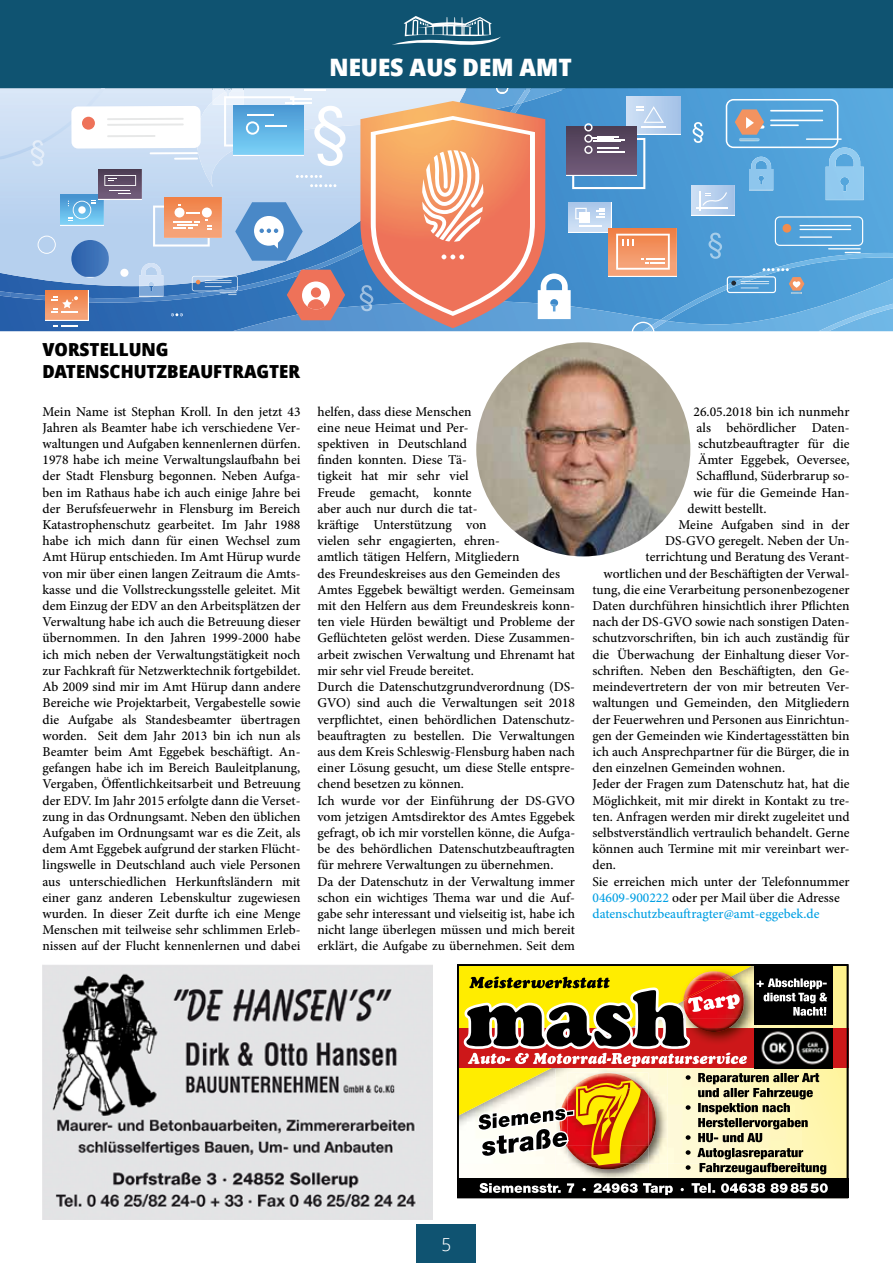
<style>
.page{position:relative;width:893px;height:1263px;background:#fff}
.page>*{position:absolute;margin:0;border:0;box-sizing:border-box;transform-origin:0 0}
.t1{font:900 24px "Avrile Sans";color:#fff}
.t2{font:900 18px/21.6px "Avrile Sans";color:#000}
.t3{font:300 18px "Avrile Sans";color:#fff}
.t4{font:500 13.5px/16.2px "Minion Pro";color:#000;text-align:justify}
.t5{font:500 13.5px "Minion Pro";color:#009fe3}
.s1{color:#009fe3}
</style>
<div class="page">
<div style="left:417px;top:1225px;width:59px;height:38px;background:#0f5371"></div>
<div style="left:0;top:0;width:893px;height:89px;background:#0f5371"></div>
<svg style="left:392px;top:16px;width:109px;height:29px"></svg>
<img style="left:476px;top:342px;width:214px;height:214px;border-radius:107px">
<img style="left:43px;top:965px;width:389px;height:254px">
<svg style="left:460px;top:967px;width:385px;height:228px"></svg>
<img style="left:555px;top:1174px;width:113px;height:7px">
<div style="left:457px;top:1028px;width:391px;height:40px;background:#cd1719"></div>
<img style="left:827px;top:1028px;width:6px;height:40px">
<div style="left:755px;top:964px;width:78px;height:61px;background:#000"></div>
<img style="left:460px;top:967px;width:367px;height:207px">
<div style="left:457px;top:964px;width:391px;height:234px;border:2px solid #000"></div>
<img style="left:0;top:88px;width:893px;height:243px">
<img style="left:0;top:160px;width:31px;height:126px">
<svg style="left:0;top:291px;width:11px;height:6px"></svg>
<img style="left:10px;top:292px;width:21px;height:11px">
<img style="left:670px;top:253px;width:223px;height:26px">
<img style="left:0;top:88px;width:31px;height:72px">
<img style="left:670px;top:279px;width:223px;height:52px">
<img style="left:864px;top:306px;width:21px;height:11px">
<svg style="left:885px;top:304px;width:8px;height:6px"></svg>
<img style="left:833px;top:312px;width:32px;height:17px">
<img style="left:819px;top:324px;width:15px;height:7px">
<img style="left:749px;top:157px;width:24px;height:33px">
<img style="left:826px;top:147px;width:38px;height:53px">
<img style="left:670px;top:96px;width:11px;height:38px">
<img style="left:670px;top:228px;width:6px;height:48px">
<img style="left:692px;top:185px;width:42px;height:30px">
<hr style="left:697px;top:208px;width:31px;height:1px;background:#fff">
<svg style="left:700px;top:191px;width:27px;height:19px"></svg>
<hr style="left:806px;top:138px;width:36px;height:2px;background:#fff">
<svg style="left:726px;top:99px;width:112px;height:49px"></svg>
<hr style="left:770px;top:110px;width:53px;height:2px;background:#fff">
<hr style="left:770px;top:120px;width:53px;height:1px;background:#fff">
<hr style="left:770px;top:124px;width:29px;height:2px;background:#fff">
<svg style="left:775px;top:216px;width:88px;height:30px"></svg>
<hr style="left:799px;top:225px;width:52px;height:1px;background:#fff">
<hr style="left:799px;top:229px;width:52px;height:1px;background:#fff">
<hr style="left:799px;top:236px;width:33px;height:2px;background:#fff">
<hr style="left:828px;top:248px;width:33px;height:1px;background:#fff">
<svg style="left:845px;top:252px;width:16px;height:1px"></svg>
<div style="left:782px;top:224px;width:9px;height:9px;background:#f18d4e;border-radius:50%"></div>
<svg style="left:727px;top:268px;width:77px;height:26px"></svg>
<svg style="left:708px;top:233px;width:14px;height:26px"></svg>
<svg style="left:31px;top:88px;width:639px;height:243px"></svg>
<svg style="left:693px;top:122px;width:10px;height:21px"></svg>
<h1 class="t1" style="left:330px;top:49px;width:244px">NEUES AUS DEM AMT</h1>
<h2 class="t2" style="left:43px;top:339px;width:259px">VORSTELLUNG<br>DATENSCHUTZBEAUFTRAGTER</h2>
<p class="t4" style="left:43px;top:403px;width:259px">Mein Name ist Stephan Kroll. In den jetzt 43<br>Jahren als Beamter habe ich verschiedene Ver&shy;waltungen und Aufgaben kennenlernen dürfen.<br>1978 habe ich meine Verwaltungslaufbahn bei der Stadt Flensburg begonnen. Neben Aufga&shy;ben im Rathaus habe ich auch einige Jahre bei der Berufsfeuerwehr in Flensburg im Bereich Katastrophenschutz gearbeitet. Im Jahr 1988 habe ich mich dann für einen Wechsel zum Amt Hürup entschieden. Im Amt Hürup wurde von mir über einen langen Zeitraum die Amts&shy;kasse und die Vollstreckungsstelle geleitet. Mit dem Einzug der EDV an den Arbeitsplätzen der Verwaltung habe ich auch die Betreuung dieser übernommen. In den Jahren 1999-2000 habe ich mich neben der Verwaltungstätigkeit noch zur Fachkraft für Netzwerktechnik fortgebildet.<br>Ab 2009 sind mir im Amt Hürup dann andere Bereiche wie Projektarbeit, Vergabestelle sowie die Aufgabe als Standesbeamter übertragen worden. Seit dem Jahr 2013 bin ich nun als Beamter beim Amt Eggebek beschäftigt. An&shy;gefangen habe ich im Bereich Bauleitplanung, Vergaben, Öffentlichkeitsarbeit und Betreuung der EDV. Im Jahr 2015 erfolgte dann die Verset&shy;zung in das Ordnungsamt. Neben den üblichen Aufgaben im Ordnungsamt war es die Zeit, als dem Amt Eggebek aufgrund der starken Flücht&shy;lingswelle in Deutschland auch viele Personen aus unterschiedlichen Herkunftsländern mit einer ganz anderen Lebenskultur zugewiesen wurden. In dieser Zeit durfte ich eine Menge Menschen mit teilweise sehr schlimmen Erleb&shy;nissen auf der Flucht kennenlernen und dabei</p>
<p class="t4" style="left:317px;top:403px;width:259px;text-align:left">helfen, dass diese Menschen<br>eine neue Heimat und Per-<br>spektiven in Deutschland<br>finden konnten. Diese Tä-<br>tigkeit hat mir sehr viel<br>Freude gemacht, konnte<br>aber auch nur durch die tat-<br>kräftige Unterstützung von<br>vielen sehr engagierten, ehren-<br>amtlich tätigen Helfern, Mitgliedern<br>des Freundeskreises aus den Gemeinden des Amtes Eggebek bewältigt werden. Gemeinsam mit den Helfern aus dem Freundeskreis konn&shy;ten viele Hürden bewältigt und Probleme der Geflüchteten gelöst werden. Diese Zusammen&shy;arbeit zwischen Verwaltung und Ehrenamt hat mir sehr viel Freude bereitet.<br>Durch die Datenschutzgrundverordnung (DS-GVO) sind auch die Verwaltungen seit 2018 verpflichtet, einen behördlichen Datenschutz&shy;beauftragten zu bestellen. Die Verwaltungen aus dem Kreis Schleswig-Flensburg haben nach einer Lösung gesucht, um diese Stelle entspre&shy;chend besetzen zu können.<br>Ich wurde vor der Einführung der DS-GVO vom jetzigen Amtsdirektor des Amtes Eggebek gefragt, ob ich mir vorstellen könne, die Aufga&shy;be des behördlichen Datenschutzbeauftragten für mehrere Verwaltungen zu übernehmen.<br>Da der Datenschutz in der Verwaltung immer schon ein wichtiges Thema war und die Auf&shy;gabe sehr interessant und vielseitig ist, habe ich nicht lange überlegen müssen und mich bereit erklärt, die Aufgabe zu übernehmen. Seit dem</p>
<p class="t4" style="left:694px;top:403px;width:157px">26.05.2018 bin ich nunmehr</p>
<p class="t4" style="left:697px;top:419px;width:155px">als behördlicher Daten-</p>
<p class="t4" style="left:698px;top:436px;width:153px">schutzbeauftragter für die</p>
<p class="t4" style="left:698px;top:452px;width:153px">Ämter Eggebek, Oeversee,</p>
<p class="t4" style="left:697px;top:468px;width:154px">Schafflund, Süderbrarup so-</p>
<p class="t4" style="left:694px;top:484px;width:158px">wie für die Gemeinde Han-</p>
<p class="t4" style="left:688px;top:500px;width:81px">dewitt bestellt.</p>
<p class="t4" style="left:679px;top:517px;width:173px">Meine Aufgaben sind in der</p>
<p class="t4" style="left:665px;top:533px;width:186px">DS-GVO geregelt. Neben der Un-</p>
<p class="t4" style="left:646px;top:549px;width:205px">terrichtung und Beratung des Verant-</p>
<p class="t4" style="left:604px;top:565px;width:248px">wortlichen und der Beschäftigten der Verwal-</p>
<p class="t4" style="left:592px;top:581px;width:259px">tung, die eine Verarbeitung personenbezogener</p>
<p class="t4" style="left:592px;top:598px;width:259px">Daten durchführen hinsichtlich ihrer Pflichten</p>
<p class="t4" style="left:592px;top:614px;width:259px">nach der DS-GVO sowie nach sonstigen Daten-</p>
<p class="t4" style="left:592px;top:630px;width:259px">schutzvorschriften, bin ich auch zuständig für</p>
<p class="t4" style="left:592px;top:646px;width:259px">die Überwachung der Einhaltung dieser Vor-</p>
<p class="t4" style="left:592px;top:662px;width:259px">schriften. Neben den Beschäftigten, den Ge-</p>
<p class="t4" style="left:592px;top:679px;width:259px">meindevertretern der von mir betreuten Ver-</p>
<p class="t4" style="left:592px;top:695px;width:259px">waltungen und Gemeinden, den Mitgliedern</p>
<p class="t4" style="left:592px;top:711px;width:259px">der Feuerwehren und Personen aus Einrichtun-</p>
<p class="t4" style="left:592px;top:727px;width:259px">gen der Gemeinden wie Kindertagesstätten bin</p>
<p class="t4" style="left:592px;top:743px;width:259px">ich auch Ansprechpartner für die Bürger, die in</p>
<p class="t4" style="left:592px;top:760px;width:194px">den einzelnen Gemeinden wohnen.</p>
<p class="t4" style="left:592px;top:776px;width:259px">Jeder der Fragen zum Datenschutz hat, hat die</p>
<p class="t4" style="left:592px;top:792px;width:259px">Möglichkeit, mit mir direkt in Kontakt zu tre-</p>
<p class="t4" style="left:592px;top:808px;width:259px">ten. Anfragen werden mir direkt zugeleitet und</p>
<p class="t4" style="left:592px;top:824px;width:259px">selbstverständlich vertraulich behandelt. Gerne</p>
<p class="t4" style="left:592px;top:841px;width:259px">können auch Termine mit mir vereinbart wer-</p>
<p class="t4" style="left:592px;top:857px;width:25px">den.</p>
<p class="t4" style="left:592px;top:873px;width:259px">Sie erreichen mich unter der Telefonnummer</p>
<p class="t4" style="left:592px;top:889px;width:249px"><span class="s1">04609-900222</span> oder per Mail über die Adresse</p>
<p class="t5" style="left:592px;top:904px;width:228px">datenschutzbeauftragter@amt-eggebek.de</p>
<h2 class="t3" style="left:442px;top:1232px;width:11px">5</h2>
</div>
